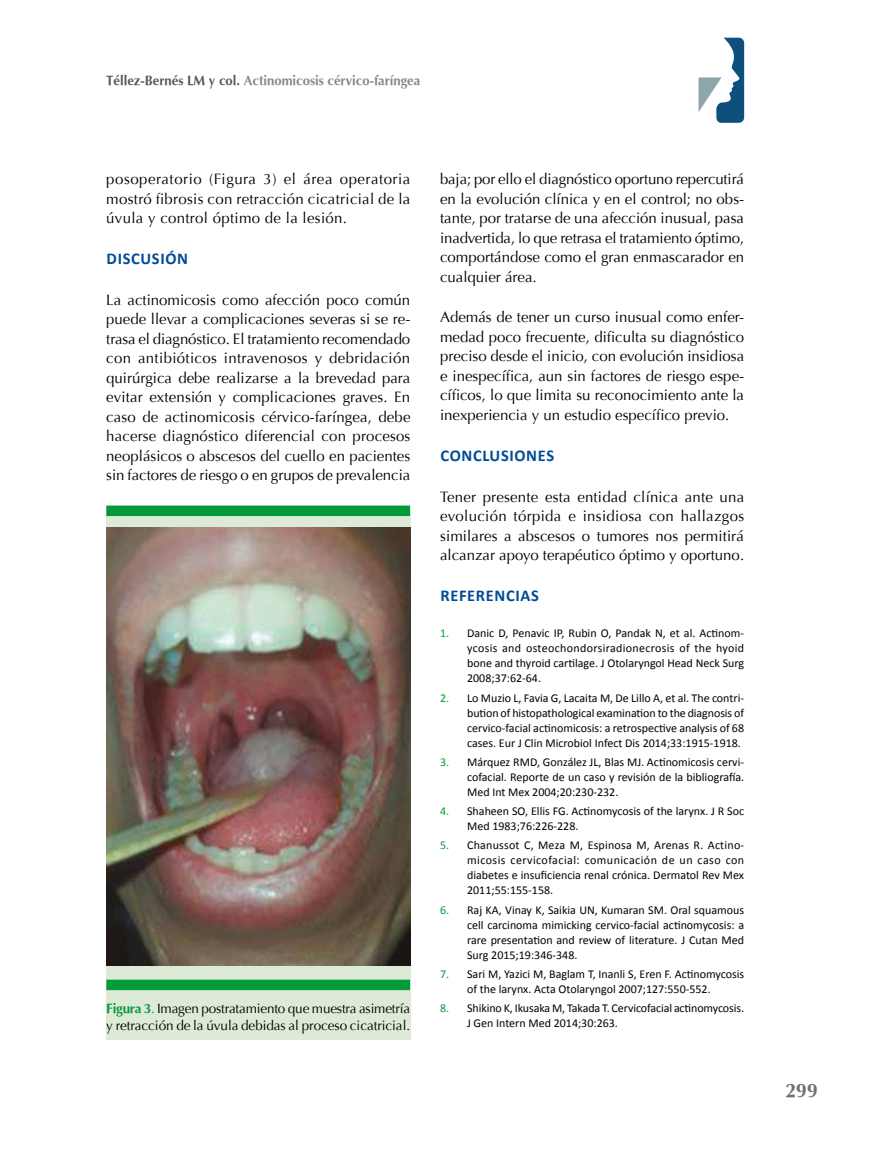
<style>
.page{position:relative;width:893px;height:1149px;background:#fff}
.page>*{position:absolute;margin:0;border:0;box-sizing:border-box;transform-origin:0 0}
.t1{font:700 19.5px "Optima";color:#706f6f}
.t2{font:700 16.5px "Calibri";letter-spacing:.04em;color:#004b98}
.t3{font:15px/19.5px "Optima";color:#000;text-align:justify}
.t4{font:13.5px/16.5px "Optima";letter-spacing:-.005em;color:#000}
.t5{font:700 13.5px "Optima";color:#878787}
.t6{font:12px/15px "Calibri";color:#000;text-align:justify}
.s1{color:#575756}
.s2{font-weight:700;color:#039a39}
.s3{color:#039a39}
</style>
<div class="page">
<svg style="left:698px;top:38px;width:46px;height:85px"></svg>
<div style="left:106px;top:510px;width:304px;height:529px;background:#deead8"></div>
<div style="left:106px;top:979px;width:304px;height:10px;background:#039a39"></div>
<div style="left:106px;top:505px;width:304px;height:11px;background:#039a39"></div>
<img style="left:106px;top:527px;width:304px;height:437px">
<p class="t5" style="left:106px;top:73px;width:316px"><span class="s1">Téllez-Bernés LM y col.</span> Actinomicosis cérvico-faríngea</p>
<p class="t3" style="left:106px;top:169px;width:306px">posoperatorio (Figura 3) el área operatoria mostró fibrosis con retracción cicatricial de la úvula y control óptimo de la lesión.</p>
<p class="t2" style="left:107px;top:248px;width:83px">DISCUSIÓN</p>
<p class="t3" style="left:106px;top:290px;width:306px">La actinomicosis como afección poco común puede llevar a complicaciones severas si se re&shy;trasa el diagnóstico. El tratamiento recomendado con antibióticos intravenosos y debridación quirúrgica debe realizarse a la brevedad para evitar extensión y complicaciones graves. En caso de actinomicosis cérvico-faríngea, debe hacerse diagnóstico diferencial con procesos neoplásicos o abscesos del cuello en pacientes sin factores de riesgo o en grupos de prevalencia</p>
<p class="t4" style="left:106px;top:1000px;width:305px"><span class="s2">Figura 3</span><span class="s3">.</span> Imagen postratamiento que muestra asimetría y retracción de la úvula debidas al proceso cicatricial.</p>
<p class="t3" style="left:440px;top:169px;width:306px">baja; por ello el diagnóstico oportuno repercutirá en la evolución clínica y en el control; no obs&shy;tante, por tratarse de una afección inusual, pasa inadvertida, lo que retrasa el tratamiento óptimo, comportándose como el gran enmascarador en cualquier área.</p>
<p class="t3" style="left:440px;top:307px;width:306px">Además de tener un curso inusual como enfer&shy;medad poco frecuente, dificulta su diagnóstico preciso desde el inicio, con evolución insidiosa e inespecífica, aun sin factores de riesgo espe&shy;cíficos, lo que limita su reconocimiento ante la inexperiencia y un estudio específico previo.</p>
<p class="t2" style="left:440px;top:444px;width:115px">CONCLUSIONES</p>
<p class="t3" style="left:440px;top:487px;width:306px">Tener presente esta entidad clínica ante una evolución tórpida e insidiosa con hallazgos similares a abscesos o tumores nos permitirá alcanzar apoyo terapéutico óptimo y oportuno.</p>
<p class="t2" style="left:440px;top:584px;width:100px">REFERENCIAS</p>
<p class="t6" style="left:467px;top:625px;width:279px;text-indent:-27px"><span class="s3">1.</span> Danic D, Penavic IP, Rubin O, Pandak N, et al. Actinom&shy;ycosis and osteochondorsiradionecrosis of the hyoid bone and thyroid cartilage. J Otolaryngol Head Neck Surg 2008;37:62-64.</p>
<p class="t6" style="left:467px;top:689px;width:279px;text-indent:-27px"><span class="s3">2.</span> Lo Muzio L, Favia G, Lacaita M, De Lillo A, et al. The contri&shy;bution of histopathological examination to the diagnosis of cervico-facial actinomicosis: a retrospective analysis of 68 cases. Eur J Clin Microbiol Infect Dis 2014;33:1915-1918.</p>
<p class="t6" style="left:467px;top:754px;width:279px;text-indent:-27px"><span class="s3">3.</span> Márquez RMD, González JL, Blas MJ. Actinomicosis cervi&shy;cofacial. Reporte de un caso y revisión de la bibliografía.<br>Med Int Mex 2004;20:230-232.</p>
<p class="t6" style="left:467px;top:803px;width:279px;text-indent:-27px"><span class="s3">4.</span> Shaheen SO, Ellis FG. Actinomycosis of the larynx. J R Soc<br>Med 1983;76:226-228.</p>
<p class="t6" style="left:467px;top:837px;width:279px;text-indent:-27px"><span class="s3">5.</span> Chanussot C, Meza M, Espinosa M, Arenas R. Actino&shy;micosis cervicofacial: comunicación de un caso con diabetes e insuficiencia renal crónica. Dermatol Rev Mex 2011;55:155-158.</p>
<p class="t6" style="left:467px;top:901px;width:279px;text-indent:-27px"><span class="s3">6.</span> Raj KA, Vinay K, Saikia UN, Kumaran SM. Oral squamous cell carcinoma mimicking cervico-facial actinomycosis: a rare presentation and review of literature. J Cutan Med Surg 2015;19:346-348.</p>
<p class="t6" style="left:440px;top:966px;width:306px;text-align:center"><span class="s3">7.</span> Sari M, Yazici M, Baglam T, Inanli S, Eren F. Actinomycosis of the larynx. Acta Otolaryngol 2007;127:550-552.</p>
<p class="t6" style="left:467px;top:1000px;width:278px;text-indent:-27px"><span class="s3">8.</span> Shikino K, Ikusaka M, Takada T. Cervicofacial actinomycosis.<br>J Gen Intern Med 2014;30:263.</p>
<h1 class="t1" style="left:785px;top:1079px;width:34px">299</h1>
</div>
